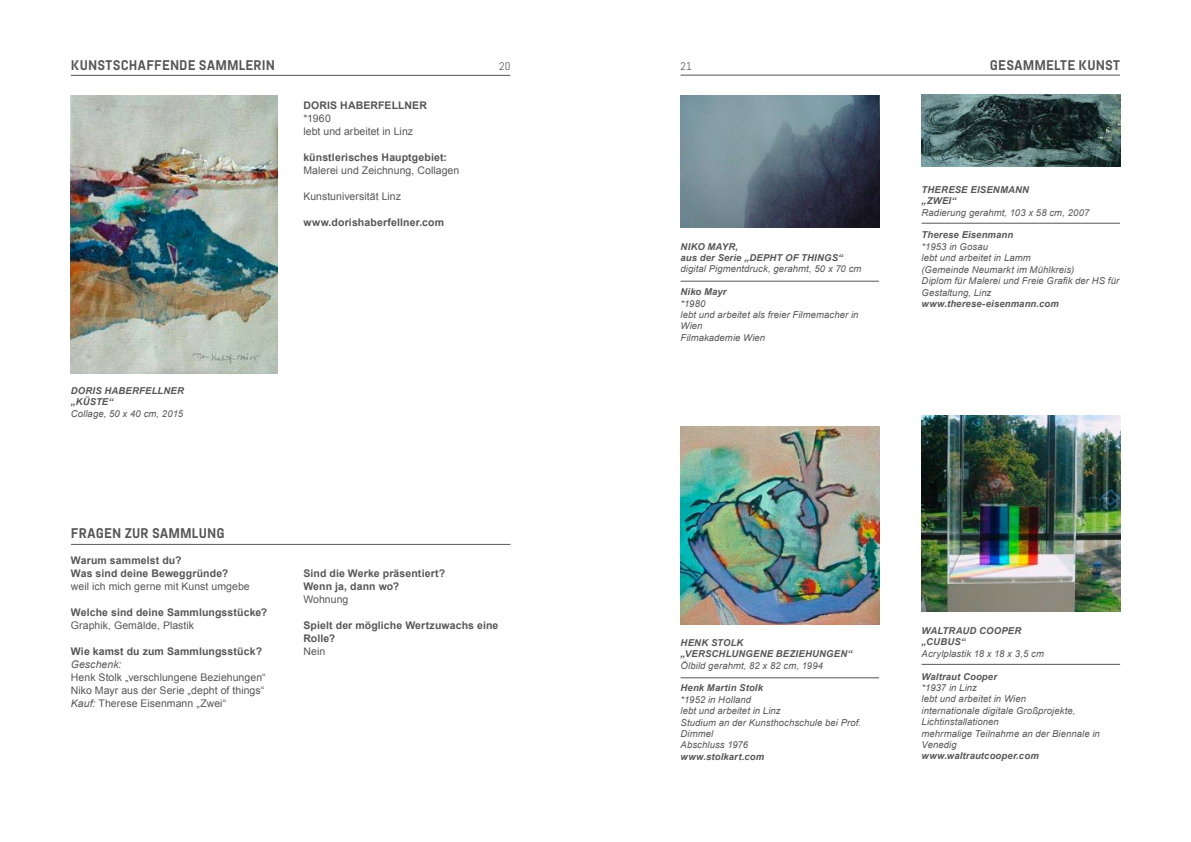
<style>
.page{position:relative;width:1191px;height:842px;background:#fff}
.page>*{position:absolute;margin:0;border:0;box-sizing:border-box;transform-origin:0 0}
.t1{font:700 14px "Abel Pro";letter-spacing:.015em;color:#565656}
.t2{font:11px "Abel";color:#565656}
.t3{font:700 10.5px/13px "Arial";letter-spacing:.01em;color:#565656}
.t4{font:10.5px/13px "Arial";letter-spacing:.005em;color:#565656}
.t5{font:italic 10.5px "Arial";letter-spacing:.005em;color:#565656}
.t6{font:italic 9.5px/11.4px "Arial";letter-spacing:.01em;color:#565656}
.t7{font:italic 700 9.5px/11.4px "Arial";letter-spacing:.015em;color:#565656}
.s1{font-style:italic}
</style>
<div class="page">
<hr style="left:71px;top:75px;width:439px;height:1px;background:#565656">
<hr style="left:680px;top:281px;width:199px;height:1px;background:#565656">
<hr style="left:921px;top:223px;width:199px;height:1px;background:#565656">
<hr style="left:921px;top:664px;width:199px;height:1px;background:#565656">
<hr style="left:680px;top:677px;width:199px;height:1px;background:#565656">
<hr style="left:71px;top:544px;width:439px;height:1px;background:#565656">
<hr style="left:680px;top:75px;width:440px;height:1px;background:#565656">
<img style="left:71px;top:96px;width:207px;height:278px">
<img style="left:680px;top:96px;width:199px;height:132px">
<img style="left:680px;top:426px;width:199px;height:198px">
<img style="left:921px;top:95px;width:199px;height:71px">
<img style="left:921px;top:416px;width:199px;height:195px">
<h1 class="t1" style="left:71px;top:55px;width:206px">KUNSTSCHAFFENDE SAMMLERIN</h1>
<p class="t3" style="left:303px;top:99px;width:125px">DORIS HABERFELLNER</p>
<p class="t4" style="left:303px;top:112px;width:111px">*1960<br>lebt und arbeitet in Linz</p>
<p class="t3" style="left:303px;top:151px;width:145px">künstlerisches Hauptgebiet:</p>
<p class="t4" style="left:303px;top:164px;width:157px">Malerei und Zeichnung, Collagen</p>
<p class="t4" style="left:303px;top:190px;width:99px">Kunstuniversität Linz</p>
<p class="t3" style="left:303px;top:216px;width:142px">www.dorishaberfellner.com</p>
<p class="t7" style="left:71px;top:385px;width:115px">DORIS HABERFELLNER „KÜSTE“</p>
<p class="t6" style="left:71px;top:408px;width:114px">Collage, 50 x 40 cm, 2015</p>
<p class="t2" style="left:499px;top:59px;width:13px">20</p>
<p class="t2" style="left:680px;top:59px;width:13px">21</p>
<h1 class="t1" style="left:990px;top:55px;width:132px">GESAMMELTE KUNST</h1>
<p class="t7" style="left:680px;top:241px;width:164px">NIKO MAYR,<br>aus der Serie „DEPHT OF THINGS“</p>
<p class="t6" style="left:680px;top:264px;width:182px">digital Pigmentdruck, gerahmt, 50 x 70 cm</p>
<p class="t7" style="left:680px;top:287px;width:48px">Niko Mayr</p>
<p class="t6" style="left:680px;top:298px;width:179px">*1980<br>lebt und arbeitet als freier Filmemacher in<br>Wien<br>Filmakademie Wien</p>
<p class="t7" style="left:921px;top:184px;width:109px">THERESE EISENMANN „ZWEI“</p>
<p class="t6" style="left:921px;top:207px;width:169px">Radierung gerahmt, 103 x 58 cm, 2007</p>
<p class="t7" style="left:921px;top:230px;width:93px">Therese Eisenmann</p>
<p class="t6" style="left:921px;top:241px;width:199px">*1953 in Gosau<br>lebt und arbeitet in Lamm<br>(Gemeinde Neumarkt im Mühlkreis)<br>Diplom für Malerei und Freie Grafik der HS für<br>Gestaltung, Linz</p>
<p class="t7" style="left:921px;top:298px;width:139px">www.therese-eisenmann.com</p>
<h1 class="t1" style="left:71px;top:523px;width:155px">FRAGEN ZUR SAMMLUNG</h1>
<p class="t3" style="left:71px;top:554px;width:159px">Warum sammelst du?<br>Was sind deine Beweggründe?</p>
<p class="t4" style="left:71px;top:580px;width:180px">weil ich mich gerne mit Kunst umgebe</p>
<p class="t3" style="left:71px;top:606px;width:198px">Welche sind deine Sammlungsstücke?</p>
<p class="t4" style="left:71px;top:619px;width:125px">Graphik, Gemälde, Plastik</p>
<p class="t3" style="left:71px;top:645px;width:193px">Wie kamst du zum Sammlungsstück?</p>
<p class="t5" style="left:71px;top:657px;width:52px">Geschenk:</p>
<p class="t4" style="left:71px;top:671px;width:196px">Henk Stolk „verschlungene Beziehungen“<br>Niko Mayr aus der Serie „depht of things“<br><span class="s1">Kauf:</span> Therese Eisenmann „Zwei“</p>
<p class="t3" style="left:303px;top:567px;width:143px">Sind die Werke präsentiert?<br>Wenn ja, dann wo?</p>
<p class="t4" style="left:303px;top:593px;width:46px">Wohnung</p>
<p class="t3" style="left:303px;top:619px;width:196px">Spielt der mögliche Wertzuwachs eine<br>Rolle?</p>
<p class="t4" style="left:303px;top:645px;width:23px">Nein</p>
<p class="t7" style="left:680px;top:637px;width:173px">HENK STOLK<br>„VERSCHLUNGENE BEZIEHUNGEN“</p>
<p class="t6" style="left:680px;top:660px;width:144px">Ölbild gerahmt, 82 x 82 cm, 1994</p>
<p class="t7" style="left:680px;top:683px;width:84px">Henk Martin Stolk</p>
<p class="t6" style="left:680px;top:694px;width:182px">*1952 in Holland<br>lebt und arbeitet in Linz<br>Studium an der Kunsthochschule bei Prof.<br>Dimmel<br>Abschluss 1976</p>
<p class="t7" style="left:680px;top:751px;width:85px">www.stolkart.com</p>
<p class="t7" style="left:921px;top:625px;width:101px">WALTRAUD COOPER „CUBUS“</p>
<p class="t6" style="left:921px;top:648px;width:124px">Acrylplastik 18 x 18 x 3,5 cm</p>
<p class="t7" style="left:921px;top:671px;width:77px">Waltraut Cooper</p>
<p class="t6" style="left:921px;top:682px;width:180px">*1937 in Linz<br>lebt und arbeitet in Wien<br>internationale digitale Großprojekte,<br>Lichtinstallationen<br>mehrmalige Teilnahme an der Biennale in<br>Venedig</p>
<p class="t7" style="left:921px;top:751px;width:119px">www.waltrautcooper.com</p>
</div>
